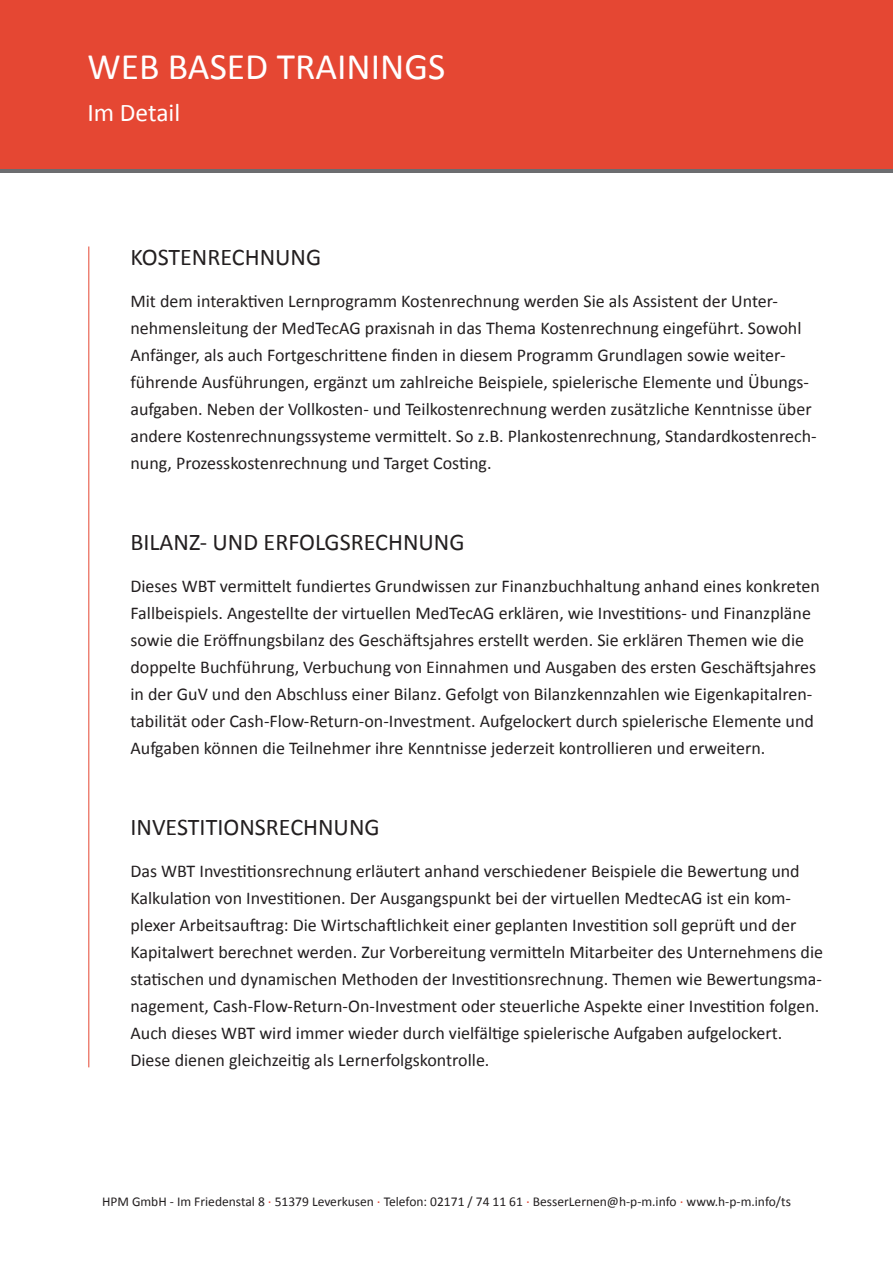
<style>
.page{position:relative;width:893px;height:1263px;background:#fff}
.page>*{position:absolute;margin:0;border:0;box-sizing:border-box;transform-origin:0 0}
.t1{font:37.5px "Calibri";color:#fff}
.t2{font:25.5px "Calibri";color:#fff}
.t3{font:24px "Calibri";color:#231f20}
.t4{font:18px/27px "Calibri";color:#231f20}
.t5{font:13.5px "Calibri";color:#231f20}
</style>
<div class="page">
<div style="left:0;top:0;width:893px;height:171px;background:#e54733"></div>
<hr style="left:0;top:170px;width:893px;height:2px;background:#6c6d70">
<hr style="left:88px;top:246px;width:1px;height:821px;background:#e54733">
<h1 class="t1" style="left:87px;top:43px;width:359px">WEB BASED TRAININGS</h1>
<h2 class="t2" style="left:87px;top:96px;width:94px">Im Detail</h2>
<h3 class="t3" style="left:130px;top:241px;width:192px">KOSTENRECHNUNG</h3>
<p class="t4" style="left:130px;top:287px;width:688px">Mit dem interaktiven Lernprogramm Kostenrechnung werden Sie als Assistent der Unter&shy;nehmensleitung der MedTecAG praxisnah in das Thema Kostenrechnung eingeführt. Sowohl Anfänger, als auch Fortgeschrittene finden in diesem Programm Grundlagen sowie weiter&shy;führende Ausführungen, ergänzt um zahlreiche Beispiele, spielerische Elemente und Übungs&shy;aufgaben. Neben der Vollkosten- und Teilkostenrechnung werden zusätzliche Kenntnisse über andere Kostenrechnungssysteme vermittelt. So z.B. Plankostenrechnung, Standardkostenrech&shy;nung, Prozesskostenrechnung und Target Costing.</p>
<h3 class="t3" style="left:130px;top:526px;width:336px">BILANZ- UND ERFOLGSRECHNUNG</h3>
<p class="t4" style="left:130px;top:572px;width:691px">Dieses WBT vermittelt fundiertes Grundwissen zur Finanzbuchhaltung anhand eines konkreten Fallbeispiels. Angestellte der virtuellen MedTecAG erklären, wie Investitions- und Finanzpläne sowie die Eröffnungsbilanz des Geschäftsjahres erstellt werden. Sie erklären Themen wie die doppelte Buchführung, Verbuchung von Einnahmen und Ausgaben des ersten Geschäftsjahres in der GuV und den Abschluss einer Bilanz. Gefolgt von Bilanzkennzahlen wie Eigenkapitalren&shy;tabilität oder Cash-Flow-Return-on-Investment. Aufgelockert durch spielerische Elemente und Aufgaben können die Teilnehmer ihre Kenntnisse jederzeit kontrollieren und erweitern.</p>
<h3 class="t3" style="left:130px;top:811px;width:251px">INVESTITIONSRECHNUNG</h3>
<p class="t4" style="left:130px;top:857px;width:694px">Das WBT Investitionsrechnung erläutert anhand verschiedener Beispiele die Bewertung und Kalkulation von Investitionen. Der Ausgangspunkt bei der virtuellen MedtecAG ist ein kom&shy;plexer Arbeitsauftrag: Die Wirtschaftlichkeit einer geplanten Investition soll geprüft und der Kapitalwert berechnet werden. Zur Vorbereitung vermitteln Mitarbeiter des Unternehmens die statischen und dynamischen Methoden der Investitionsrechnung. Themen wie Bewertungsma&shy;nagement, Cash-Flow-Return-On-Investment oder steuerliche Aspekte einer Investition folgen.<br>Auch dieses WBT wird immer wieder durch vielfältige spielerische Aufgaben aufgelockert.<br>Diese dienen gleichzeitig als Lernerfolgskontrolle.</p>
<p class="t5" style="left:102px;top:1192px;width:690px">HPM GmbH - Im Friedenstal 8 <sup>.</sup> 51379 Leverkusen <sup>.</sup> Telefon: 02171 / 74 11 61 <sup>.</sup> BesserLernen@h-p-m.info <sup>.</sup> www.h-p-m.info/ts</p>
</div>
